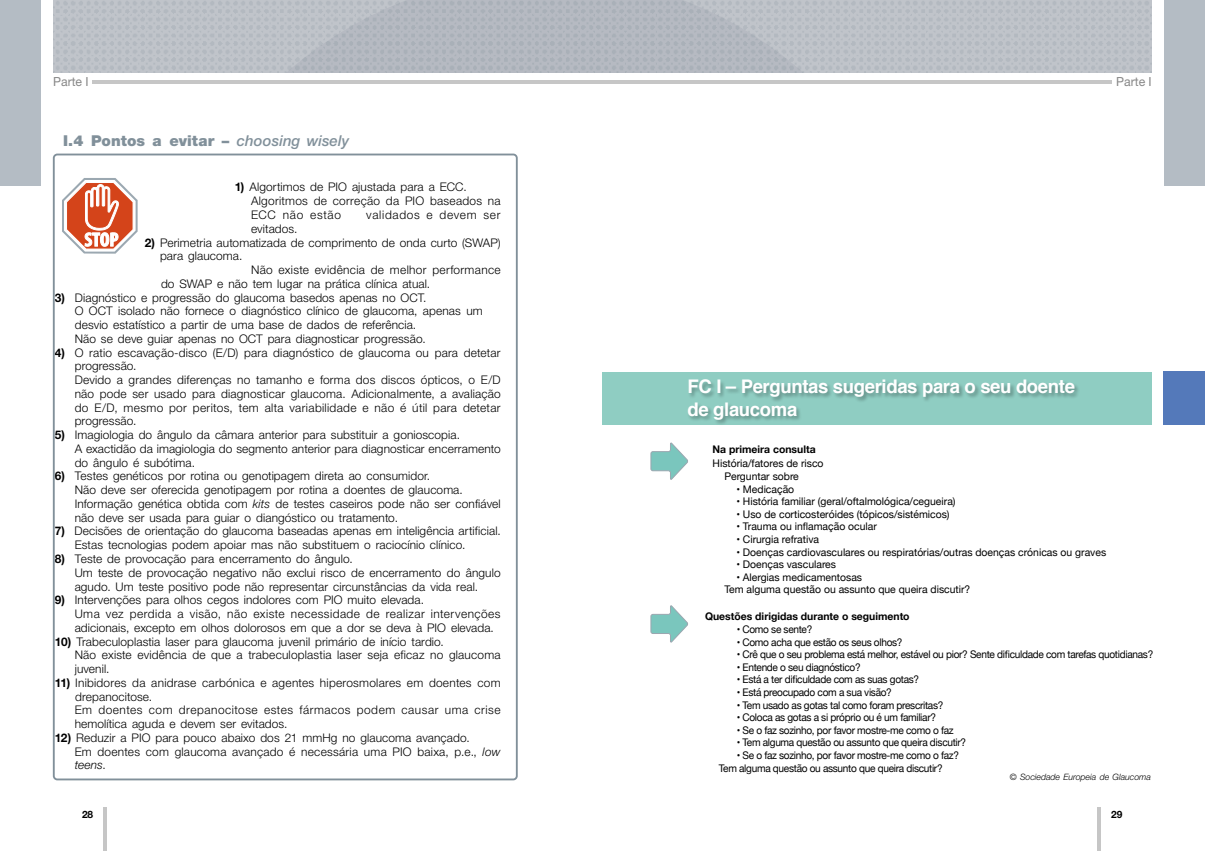
<style>
.page{position:relative;width:1205px;height:851px;background:#fff}
.page>*{position:absolute;margin:0;border:0;box-sizing:border-box;transform-origin:0 0}
.t1{font:700 18.75px/22.5px "Helvetica";letter-spacing:-.02em;color:#fff}
.t2{font:900 15px "Helvetica Neue LT Pro";letter-spacing:.005em;color:#81909a}
.t3{font:12.5px "Helvetica Neue LT Pro";color:#878787}
.t4{font:300 11.88px/13.8px "Helvetica Neue LT Pro";letter-spacing:.01em;color:#000}
.t5{font:300 11.88px "Helvetica Neue LT Pro";letter-spacing:.06em;color:#000}
.t6{font:10.5px/12.6px "Helvetica Neue";letter-spacing:-.03em;color:#000;scale:.96 1}
.t7{font:10.5px/13.2px "Helvetica Neue";color:#000}
.t8{font:700 10.5px "Helvetica Neue";color:#000}
.t9{font:700 10.12px "Helvetica Neue LT Pro";color:#000}
.t10{font:italic 300 8.75px "Helvetica Neue LT Pro";color:#000}
.s1{font-weight:500;font-style:italic}
.s2{font-weight:700}
.s3{font-style:italic}
</style>
<div class="page">
<img style="left:53px;top:0;width:1099px;height:72px">
<svg style="left:220px;top:0;width:669px;height:72px;background:#b5bac1"></svg>
<hr style="left:603px;top:80px;width:509px;height:4px;background:#c6c6c6">
<hr style="left:93px;top:80px;width:510px;height:4px;background:#c6c6c6">
<div style="left:0;top:0;width:41px;height:186px;background:#b4bcc4"></div>
<div style="left:1164px;top:0;width:41px;height:186px;background:#b4bcc4"></div>
<hr style="left:103px;top:807px;width:4px;height:43px;background:#c6c6c6">
<hr style="left:1097px;top:807px;width:4px;height:43px;background:#c6c6c6">
<svg style="left:650px;top:442px;width:38px;height:38px"></svg>
<svg style="left:650px;top:605px;width:38px;height:38px"></svg>
<div style="left:602px;top:371px;width:550px;height:53px;background:#8fcdc2"></div>
<div style="left:687px;top:380px;width:394px;height:45px;background:#000;opacity:.3"></div>
<div style="left:1164px;top:371px;width:41px;height:54px;background:#5479ba"></div>
<div style="left:53px;top:153px;width:465px;height:627px;border:2px solid #81909a;border-radius:4px"></div>
<svg style="left:62px;top:178px;width:76px;height:76px"></svg>
<p class="t3" style="left:53px;top:74px;width:37px">Parte I</p>
<p class="t3" style="left:1116px;top:74px;width:37px">Parte I</p>
<p class="t2" style="left:63px;top:131px;width:288px">I.4 Pontos a evitar – <span class="s1">choosing wisely</span></p>
<p class="t4" style="left:251px;top:180px;width:251px;text-indent:-16px"><span class="s2">1)</span> Algortimos de PIO ajustada para a ECC.<br>Algoritmos de correção da PIO baseados na<br>ECC não estão</p>
<p class="t5" style="left:366px;top:207px;width:136px">validados e devem ser</p>
<p class="t4" style="left:251px;top:221px;width:48px">evitados.</p>
<p class="t4" style="left:145px;top:235px;width:357px"><span class="s2">2)</span> Perimetria automatizada de comprimento de onda curto (SWAP)</p>
<p class="t4" style="left:160px;top:249px;width:84px">para glaucoma.</p>
<p class="t4" style="left:251px;top:262px;width:251px">Não existe evidência de melhor performance</p>
<p class="t4" style="left:161px;top:276px;width:271px">do SWAP e não tem lugar na prática clínica atual.</p>
<p class="t4" style="left:75px;top:290px;width:409px;text-indent:-20px"><span class="s2">3)</span> Diagnóstico e progressão do glaucoma basedos apenas no OCT.<br>O OCT isolado não fornece o diagnóstico clínico de glaucoma, apenas um desvio estatístico a partir de uma base de dados de referência.<br>Não se deve guiar apenas no OCT para diagnosticar progressão.</p>
<p class="t4" style="left:75px;top:345px;width:427px;text-indent:-20px"><span class="s2">4)</span> O ratio escavação-disco (E/D) para diagnóstico de glaucoma ou para detetar progressão.<br>Devido a grandes diferenças no tamanho e forma dos discos ópticos, o E/D não pode ser usado para diagnosticar glaucoma. Adicionalmente, a avaliação do E/D, mesmo por peritos, tem alta variabilidade e não é útil para detetar progressão.</p>
<p class="t4" style="left:75px;top:427px;width:427px;text-indent:-20px"><span class="s2">5)</span> Imagiologia do ângulo da câmara anterior para substituir a gonioscopia.<br>A exactidão da imagiologia do segmento anterior para diagnosticar encerramento do ângulo é subótima.</p>
<p class="t4" style="left:75px;top:469px;width:427px;text-indent:-20px"><span class="s2">6)</span> Testes genéticos por rotina ou genotipagem direta ao consumidor.<br>Não deve ser oferecida genotipagem por rotina a doentes de glaucoma.<br>Informação genética obtida com <span class="s3">kits</span> de testes caseiros pode não ser confiável não deve ser usada para guiar o diangóstico ou tratamento.</p>
<p class="t4" style="left:75px;top:524px;width:427px;text-indent:-20px"><span class="s2">7)</span> Decisões de orientação do glaucoma baseadas apenas em inteligência artificial.<br>Estas tecnologias podem apoiar mas não substituem o raciocínio clínico.</p>
<p class="t4" style="left:75px;top:551px;width:427px;text-indent:-20px"><span class="s2">8)</span> Teste de provocação para encerramento do ângulo.<br>Um teste de provocação negativo não exclui risco de encerramento do ângulo agudo. Um teste positivo pode não representar circunstâncias da vida real.</p>
<p class="t4" style="left:75px;top:593px;width:427px;text-indent:-20px"><span class="s2">9)</span> Intervenções para olhos cegos indolores com PIO muito elevada.<br>Uma vez perdida a visão, não existe necessidade de realizar intervenções adicionais, excepto em olhos dolorosos em que a dor se deva à PIO elevada.</p>
<p class="t4" style="left:75px;top:634px;width:427px;text-indent:-20px"><span class="s2">10)</span> Trabeculoplastia laser para glaucoma juvenil primário de início tardio.<br>Não existe evidência de que a trabeculoplastia laser seja eficaz no glaucoma juvenil.</p>
<p class="t4" style="left:75px;top:675px;width:427px;text-indent:-20px"><span class="s2">11)</span> Inibidores da anidrase carbónica e agentes hiperosmolares em doentes com drepanocitose.<br>Em doentes com drepanocitose estes fármacos podem causar uma crise hemolítica aguda e devem ser evitados.</p>
<p class="t4" style="left:75px;top:730px;width:427px;text-indent:-20px"><span class="s2">12)</span> Reduzir a PIO para pouco abaixo dos 21 mmHg no glaucoma avançado.<br>Em doentes com glaucoma avançado é necessária uma PIO baixa, p.e., <span class="s3">low teens</span>.</p>
<h1 class="t1" style="left:687px;top:376px;width:389px">FC I – Perguntas sugeridas para o seu doente de glaucoma</h1>
<p class="t8" style="left:712px;top:441px;width:105px">Na primeira consulta</p>
<p class="t7" style="left:724px;top:457px;width:101px;text-indent:-12px">História/fatores de risco<br>Perguntar sobre</p>
<p class="t7" style="left:736px;top:482px;width:59px">• Medicação</p>
<p class="t7" style="left:736px;top:495px;width:221px">• História familiar (geral/oftalmológica/cegueira)</p>
<p class="t7" style="left:736px;top:508px;width:215px">• Uso de corticosteróides (tópicos/sistémicos)</p>
<p class="t7" style="left:736px;top:520px;width:142px">• Trauma ou inflamação ocular</p>
<p class="t7" style="left:736px;top:533px;width:84px">• Cirurgia refrativa</p>
<p class="t7" style="left:736px;top:545px;width:371px">• Doenças cardiovasculares ou respiratórias/outras doenças crónicas ou graves</p>
<p class="t7" style="left:736px;top:558px;width:101px">• Doenças vasculares</p>
<p class="t7" style="left:724px;top:571px;width:247px;line-height:12.6px;text-indent:12px">• Alergias medicamentosas<br>Tem alguma questão ou assunto que queira discutir?</p>
<p class="t8" style="left:705px;top:608px;width:206px">Questões dirigidas durante o seguimento</p>
<p class="t6" style="left:737px;top:623px;width:80px">• Como se sente?</p>
<p class="t6" style="left:737px;top:636px;width:174px">• Como acha que estão os seus olhos?</p>
<p class="t6" style="left:737px;top:648px;width:435px">• Crê que o seu problema está melhor, estável ou pior? Sente dificuldade com tarefas quotidianas?</p>
<p class="t6" style="left:737px;top:661px;width:130px">• Entende o seu diagnóstico?</p>
<p class="t6" style="left:737px;top:673px;width:191px">• Está a ter dificuldade com as suas gotas?</p>
<p class="t6" style="left:737px;top:686px;width:163px">• Está preocupado com a sua visão?</p>
<p class="t6" style="left:737px;top:699px;width:217px">• Tem usado as gotas tal como foram prescritas?</p>
<p class="t6" style="left:737px;top:711px;width:209px">• Coloca as gotas a si próprio ou é um familiar?</p>
<p class="t6" style="left:737px;top:724px;width:227px">• Se o faz sozinho, por favor mostre-me como o faz</p>
<p class="t6" style="left:737px;top:736px;width:240px">• Tem alguma questão ou assunto que queira discutir?</p>
<p class="t6" style="left:719px;top:749px;width:251px;text-indent:18px">• Se o faz sozinho, por favor mostre-me como o faz?<br>Tem alguma questão ou assunto que queira discutir?</p>
<p class="t10" style="left:1009px;top:771px;width:143px">© Sociedade Europeia de Glaucoma</p>
<p class="t9" style="left:82px;top:808px;width:13px">28</p>
<p class="t9" style="left:1111px;top:808px;width:13px">29</p>
</div>
